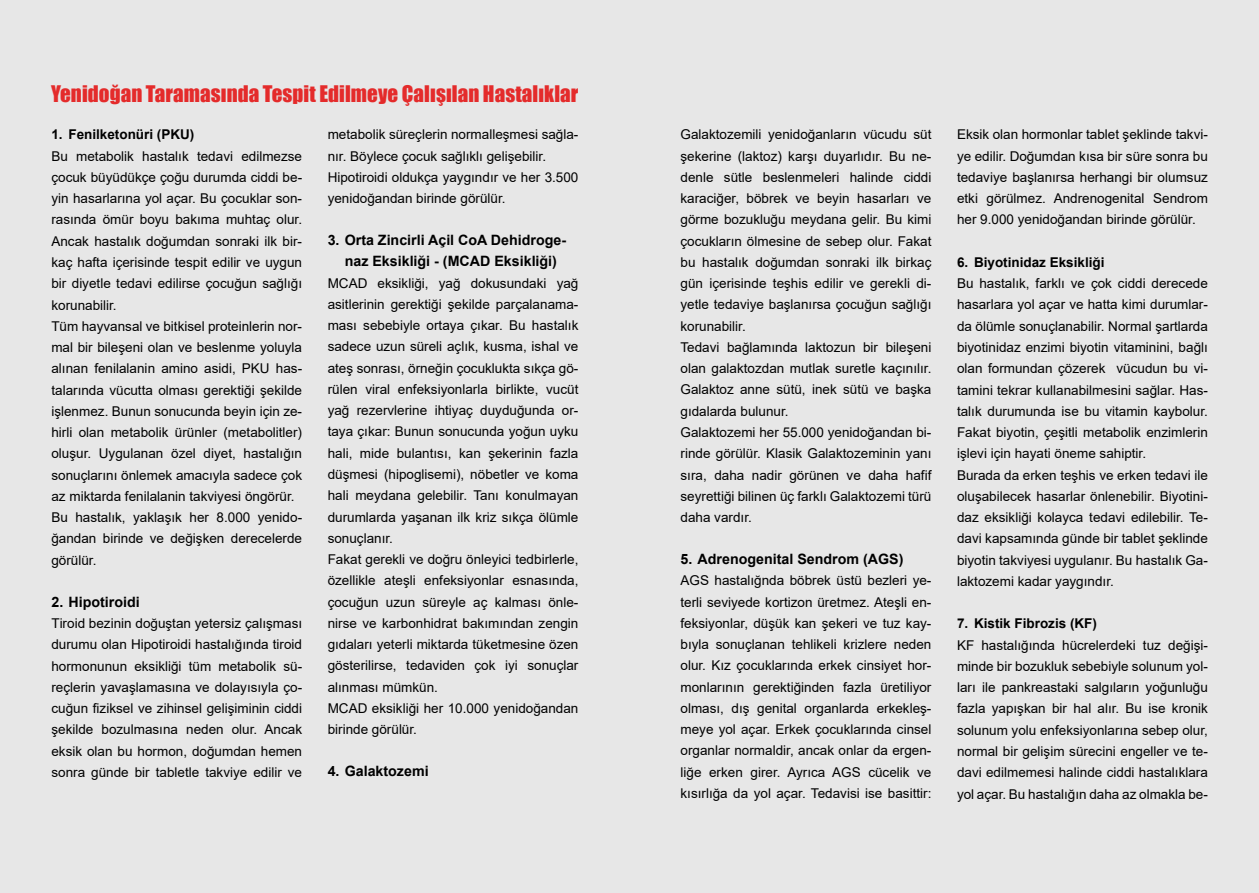
<style>
.page{position:relative;width:1259px;height:893px;background:#e7e7e7}
.page>*{position:absolute;margin:0;border:0;box-sizing:border-box;transform-origin:0 0}
.t1{font:21px "Impact";letter-spacing:.005em;color:#e42b2b}
.t2{font:700 14.25px/21px "Arial";color:#000;text-align:center}
.t3{font:13.5px/21.3px "Arial";color:#000}
.t4{font:700 13.5px "Arial";color:#000}
</style>
<div class="page">
<h1 class="t1" style="left:51px;top:77px;width:529px">Yenidoğan Taramasında Tespit Edilmeye Çalışılan Hastalıklar</h1>
<p class="t4" style="left:51px;top:125px;width:145px">1. Fenilketonüri (PKU)</p>
<p class="t3" style="left:51px;top:145px;width:252px">Bu metabolik hastalık tedavi edilmezse çocuk büyüdükçe çoğu durumda ciddi be&shy;yin hasarlarına yol açar. Bu çocuklar son&shy;rasında ömür boyu bakıma muhtaç olur.<br>Ancak hastalık doğumdan sonraki ilk bir&shy;kaç hafta içerisinde tespit edilir ve uygun bir diyetle tedavi edilirse çocuğun sağlığı korunabilir.<br>Tüm hayvansal ve bitkisel proteinlerin nor&shy;mal bir bileşeni olan ve beslenme yoluyla alınan fenilalanin amino asidi, PKU has&shy;talarında vücutta olması gerektiği şekilde işlenmez. Bunun sonucunda beyin için ze&shy;hirli olan metabolik ürünler (metabolitler) oluşur. Uygulanan özel diyet, hastalığın sonuçlarını önlemek amacıyla sadece çok az miktarda fenilalanin takviyesi öngörür.<br>Bu hastalık, yaklaşık her 8.000 yenido&shy;ğandan birinde ve değişken derecelerde görülür.</p>
<p class="t2" style="left:51px;top:591px;width:90px">2. Hipotiroidi</p>
<p class="t3" style="left:51px;top:613px;width:252px;text-align:justify">Tiroid bezinin doğuştan yetersiz çalışması durumu olan Hipotiroidi hastalığında tiroid hormonunun eksikliği tüm metabolik sü&shy;reçlerin yavaşlamasına ve dolayısıyla ço&shy;cuğun fiziksel ve zihinsel gelişiminin ciddi şekilde bozulmasına neden olur. Ancak eksik olan bu hormon, doğumdan hemen sonra günde bir tabletle takviye edilir ve</p>
<p class="t3" style="left:328px;top:124px;width:252px">metabolik süreçlerin normalleşmesi sağla&shy;nır. Böylece çocuk sağlıklı gelişebilir.<br>Hipotiroidi oldukça yaygındır ve her 3.500 yenidoğandan birinde görülür.</p>
<p class="t2" style="left:328px;top:230px;width:240px">3. Orta Zincirli Açil CoA Dehidroge&shy;naz Eksikliği - (MCAD Eksikliği)</p>
<p class="t3" style="left:328px;top:272px;width:252px">MCAD eksikliği, yağ dokusundaki yağ asitlerinin gerektiği şekilde parçalanama&shy;ması sebebiyle ortaya çıkar. Bu hastalık sadece uzun süreli açlık, kusma, ishal ve ateş sonrası, örneğin çocuklukta sıkça gö&shy;rülen viral enfeksiyonlarla birlikte, vucüt yağ rezervlerine ihtiyaç duyduğunda or&shy;taya çıkar: Bunun sonucunda yoğun uyku hali, mide bulantısı, kan şekerinin fazla düşmesi (hipoglisemi), nöbetler ve koma hali meydana gelebilir. Tanı konulmayan durumlarda yaşanan ilk kriz sıkça ölümle sonuçlanır.<br>Fakat gerekli ve doğru önleyici tedbirlerle, özellikle ateşli enfeksiyonlar esnasında, çocuğun uzun süreyle aç kalması önle&shy;nirse ve karbonhidrat bakımından zengin gıdaları yeterli miktarda tüketmesine özen gösterilirse, tedaviden çok iyi sonuçlar alınması mümkün.<br>MCAD eksikliği her 10.000 yenidoğandan birinde görülür.</p>
<p class="t2" style="left:328px;top:761px;width:102px">4. Galaktozemi</p>
<p class="t3" style="left:680px;top:124px;width:252px">Galaktozemili yenidoğanların vücudu süt şekerine (laktoz) karşı duyarlıdır. Bu ne&shy;denle sütle beslenmeleri halinde ciddi karaciğer, böbrek ve beyin hasarları ve görme bozukluğu meydana gelir. Bu kimi çocukların ölmesine de sebep olur. Fakat bu hastalık doğumdan sonraki ilk birkaç gün içerisinde teşhis edilir ve gerekli di&shy;yetle tedaviye başlanırsa çocuğun sağlığı korunabilir.<br>Tedavi bağlamında laktozun bir bileşeni olan galaktozdan mutlak suretle kaçınılır.<br>Galaktoz anne sütü, inek sütü ve başka gıdalarda bulunur.<br>Galaktozemi her 55.000 yenidoğandan bi&shy;rinde görülür. Klasik Galaktozeminin yanı sıra, daha nadir görünen ve daha hafif seyrettiği bilinen üç farklı Galaktozemi türü daha vardır.</p>
<p class="t2" style="left:680px;top:549px;width:224px">5. Adrenogenital Sendrom (AGS)</p>
<p class="t3" style="left:680px;top:570px;width:252px;text-align:justify">AGS hastalığnda böbrek üstü bezleri ye&shy;terli seviyede kortizon üretmez. Ateşli en&shy;feksiyonlar, düşük kan şekeri ve tuz kay&shy;bıyla sonuçlanan tehlikeli krizlere neden olur. Kız çocuklarında erkek cinsiyet hor&shy;monlarının gerektiğinden fazla üretiliyor olması, dış genital organlarda erkekleş&shy;meye yol açar. Erkek çocuklarında cinsel organlar normaldir, ancak onlar da ergen&shy;liğe erken girer. Ayrıca AGS cücelik ve kısırlığa da yol açar. Tedavisi ise basittir:</p>
<p class="t3" style="left:957px;top:124px;width:252px;text-align:justify">Eksik olan hormonlar tablet şeklinde takvi&shy;ye edilir. Doğumdan kısa bir süre sonra bu tedaviye başlanırsa herhangi bir olumsuz etki görülmez. Andrenogenital Sendrom her 9.000 yenidoğandan birinde görülür.</p>
<p class="t4" style="left:957px;top:253px;width:149px">6. Biyotinidaz Eksikliği</p>
<p class="t3" style="left:957px;top:273px;width:252px">Bu hastalık, farklı ve çok ciddi derecede hasarlara yol açar ve hatta kimi durumlar&shy;da ölümle sonuçlanabilir. Normal şartlarda biyotinidaz enzimi biyotin vitaminini, bağlı olan formundan çözerek vücudun bu vi&shy;tamini tekrar kullanabilmesini sağlar. Has&shy;talık durumunda ise bu vitamin kaybolur.<br>Fakat biyotin, çeşitli metabolik enzimlerin işlevi için hayati öneme sahiptir.<br>Burada da erken teşhis ve erken tedavi ile oluşabilecek hasarlar önlenebilir. Biyotini&shy;daz eksikliği kolayca tedavi edilebilir. Te&shy;davi kapsamında günde bir tablet şeklinde biyotin takviyesi uygulanır. Bu hastalık Ga&shy;laktozemi kadar yaygındır.</p>
<p class="t4" style="left:957px;top:614px;width:142px">7. Kistik Fibrozis (KF)</p>
<p class="t3" style="left:957px;top:634px;width:252px;text-align:justify">KF hastalığında hücrelerdeki tuz değişi&shy;minde bir bozukluk sebebiyle solunum yol&shy;ları ile pankreastaki salgıların yoğunluğu fazla yapışkan bir hal alır. Bu ise kronik solunum yolu enfeksiyonlarına sebep olur, normal bir gelişim sürecini engeller ve te&shy;davi edilmemesi halinde ciddi hastalıklara yol açar. Bu hastalığın daha az olmakla be-</p>
</div>
